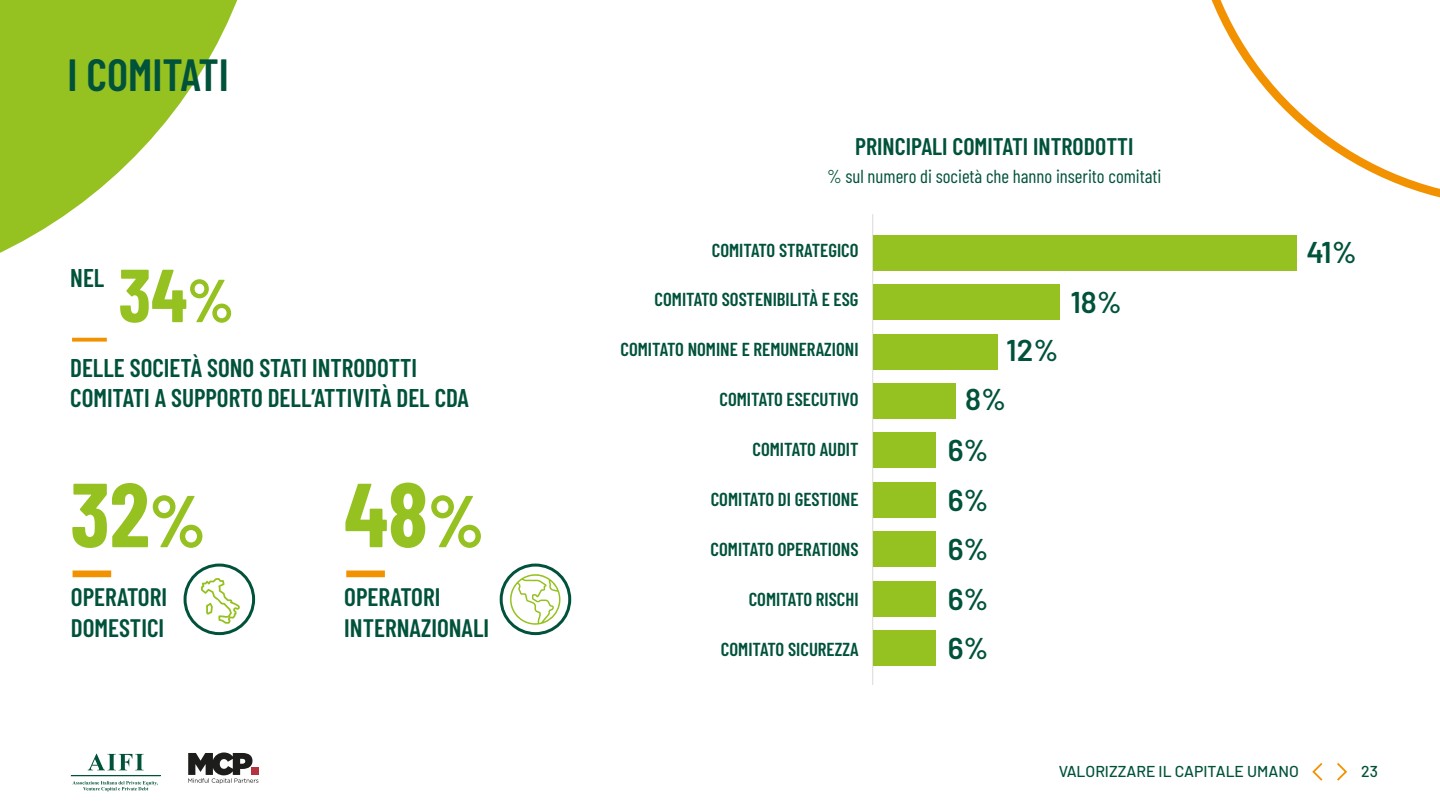
<style>
.page{position:relative;width:1440px;height:810px;background:#fff}
.page>*{position:absolute;margin:0;border:0;box-sizing:border-box;transform-origin:0 0}
.t1{font:700 90.68px "Barlow Condensed";color:#95c121}
.t2{font:700 74.93px "Barlow Condensed";color:#95c121}
.t3{font:600 45px "Barlow Condensed";color:#01523b}
.t4{font:600 30px/49.7px "Barlow";color:#01523b;text-align:center}
.t5{font:600 25.58px/30.7px "Barlow Condensed";color:#01523b}
.t6{font:600 25.28px/30.3px "Barlow Condensed";color:#01523b}
.t7{font:600 24px "Barlow Condensed";color:#01523b}
.t8{font:600 18.75px "Barlow Condensed";color:#01523b}
.t9{font:18.75px "Barlow Condensed";color:#01523b}
.t10{font:500 15.75px "Barlow";color:#01523b}
.s1{font-size:60.6px}
.s2{font-size:73.35px}
</style>
<div class="page">
<svg style="left:0;top:0;width:238px;height:253px;fill:#95c121"></svg>
<svg style="left:1211px;top:0;width:229px;height:198px"></svg>
<svg style="left:1312px;top:763px;width:11px;height:18px"></svg>
<svg style="left:1337px;top:763px;width:10px;height:18px"></svg>
<div style="left:252px;top:768px;width:7px;height:7px;background:#b2343e"></div>
<svg style="left:188px;top:753px;width:70px;height:31px"></svg>
<svg style="left:88px;top:754px;width:56px;height:16px"></svg>
<hr style="left:71px;top:776px;width:90px;height:1px;background:#01523b">
<svg style="left:72px;top:781px;width:86px;height:10px"></svg>
<svg style="left:72px;top:338px;width:35px;height:4px"></svg>
<hr style="left:872px;top:214px;width:1px;height:471px;background:#d9d9d9">
<div style="left:873px;top:235px;width:424px;height:36px;background:#95c121"></div>
<div style="left:873px;top:284px;width:186px;height:36px;background:#95c121"></div>
<div style="left:873px;top:334px;width:124px;height:35px;background:#95c121"></div>
<div style="left:873px;top:383px;width:83px;height:36px;background:#95c121"></div>
<div style="left:873px;top:433px;width:62px;height:35px;background:#95c121"></div>
<div style="left:873px;top:482px;width:62px;height:36px;background:#95c121"></div>
<div style="left:873px;top:531px;width:62px;height:36px;background:#95c121"></div>
<div style="left:873px;top:581px;width:62px;height:35px;background:#95c121"></div>
<div style="left:873px;top:630px;width:62px;height:36px;background:#95c121"></div>
<div style="left:346px;top:571px;width:39px;height:6px;background:#f39200"></div>
<div style="left:73px;top:571px;width:38px;height:6px;background:#f39200"></div>
<div style="left:184px;top:564px;width:71px;height:71px;border:3px solid #01523b;border-radius:50%"></div>
<svg style="left:201px;top:578px;width:39px;height:46px"></svg>
<div style="left:500px;top:564px;width:71px;height:71px;border:3px solid #01523b;border-radius:50%"></div>
<svg style="left:509px;top:573px;width:52px;height:52px"></svg>
<h3 class="t3" style="left:67px;top:42px;width:163px">I COMITATI</h3>
<h3 class="t5" style="left:70px;top:261px;width:36px">NEL</h3>
<h2 class="t2" style="left:118px;top:242px;width:117px">34<span class="s1">%</span></h2>
<h3 class="t5" style="left:70px;top:351px;width:400px">DELLE SOCIETÀ SONO STATI INTRODOTTI<br>COMITATI A SUPPORTO DELL’ATTIVITÀ DEL CDA</h3>
<h1 class="t1" style="left:70px;top:450px;width:137px">32<span class="s2">%</span></h1>
<h1 class="t1" style="left:344px;top:450px;width:141px">48<span class="s2">%</span></h1>
<h3 class="t6" style="left:71px;top:580px;width:98px">OPERATORI<br>DOMESTICI</h3>
<h3 class="t6" style="left:344px;top:580px;width:147px">OPERATORI<br>INTERNAZIONALI</h3>
<p class="t7" style="left:855px;top:129px;width:280px">PRINCIPALI COMITATI INTRODOTTI</p>
<p class="t9" style="left:827px;top:163px;width:336px">% sul numero di società che hanno inserito comitati</p>
<p class="t8" style="left:712px;top:236px;width:148px">COMITATO STRATEGICO</p>
<p class="t8" style="left:655px;top:286px;width:205px">COMITATO SOSTENIBILITÀ E ESG</p>
<p class="t8" style="left:621px;top:336px;width:239px">COMITATO NOMINE E REMUNERAZIONI</p>
<p class="t8" style="left:719px;top:386px;width:141px">COMITATO ESECUTIVO</p>
<p class="t8" style="left:753px;top:436px;width:108px">COMITATO AUDIT</p>
<p class="t8" style="left:711px;top:486px;width:149px">COMITATO DI GESTIONE</p>
<p class="t8" style="left:711px;top:536px;width:149px">COMITATO OPERATIONS</p>
<p class="t8" style="left:749px;top:586px;width:111px">COMITATO RISCHI</p>
<p class="t8" style="left:721px;top:635px;width:139px">COMITATO SICUREZZA</p>
<h3 class="t4" style="left:1006px;top:323px;width:54px">12%</h3>
<h3 class="t4" style="left:948px;top:372px;width:60px">8%<br>6%<br>6%<br>6%</h3>
<h3 class="t4" style="left:948px;top:572px;width:42px">6%</h3>
<h3 class="t4" style="left:948px;top:621px;width:42px">6%</h3>
<h3 class="t4" style="left:1070px;top:275px;width:53px">18%</h3>
<h3 class="t4" style="left:1307px;top:225px;width:52px">41%</h3>
<p class="t10" style="left:1059px;top:760px;width:242px">VALORIZZARE IL CAPITALE UMANO</p>
<p class="t10" style="left:1361px;top:760px;width:18px">23</p>
</div>
